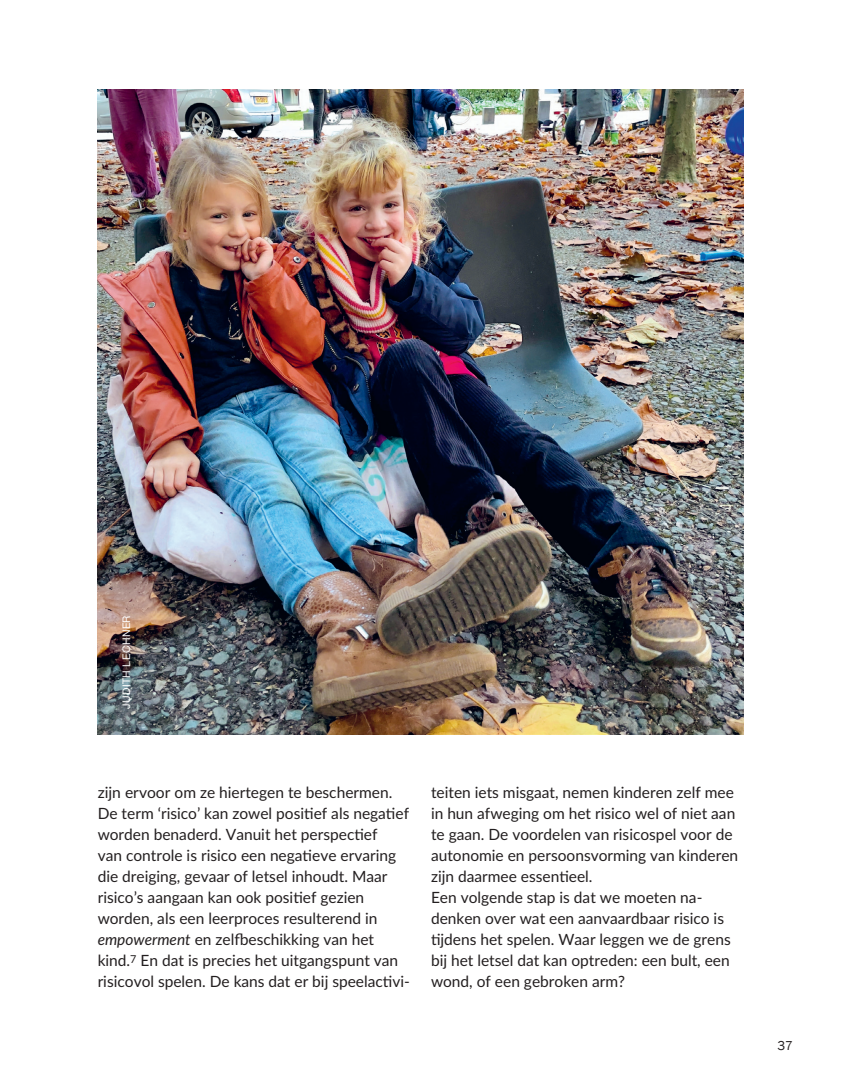
<style>
.page{position:relative;width:844px;height:1091px;background:#fff}
.page>*{position:absolute;margin:0;border:0;box-sizing:border-box;transform-origin:0 0}
.t1{font:15.58px/21px "Lato Latin";color:#231f20}
.t2{font:13.3px "Franklin Gothic";color:#231f20}
.t3{font:10.5px "Helvetica Neue";letter-spacing:.04em;color:#fff}
.s1{font-style:italic}
</style>
<div class="page">
<img style="left:98px;top:89px;width:644px;height:645px">
<p class="t3" style="left:120px;top:709px;width:95px;rotate:-90deg">JUDITH LECHNER</p>
<p class="t1" style="left:98px;top:782px;width:313px">zijn ervoor om ze hiertegen te beschermen.<br>De term ‘risico’ kan zowel positief als negatief worden benaderd. Vanuit het perspectief<br>van controle is risico een negatieve ervaring die dreiging, gevaar of letsel inhoudt. Maar risico’s aangaan kan ook positief gezien worden, als een leerproces resulterend in <span class="s1">empowerment</span> en zelfbeschikking van het kind.<sup>7</sup> En dat is precies het uitgangspunt van risicovol spelen. De kans dat er bij speelactivi-</p>
<p class="t1" style="left:431px;top:782px;width:308px">teiten iets misgaat, nemen kinderen zelf mee in hun afweging om het risico wel of niet aan te gaan. De voordelen van risicospel voor de autonomie en persoonsvorming van kinderen zijn daarmee essentieel.<br>Een volgende stap is dat we moeten na&shy;denken over wat een aanvaardbaar risico is tijdens het spelen. Waar leggen we de grens bij het letsel dat kan optreden: een bult, een wond, of een gebroken arm?</p>
<p class="t2" style="left:777px;top:1037px;width:17px">37</p>
</div>
